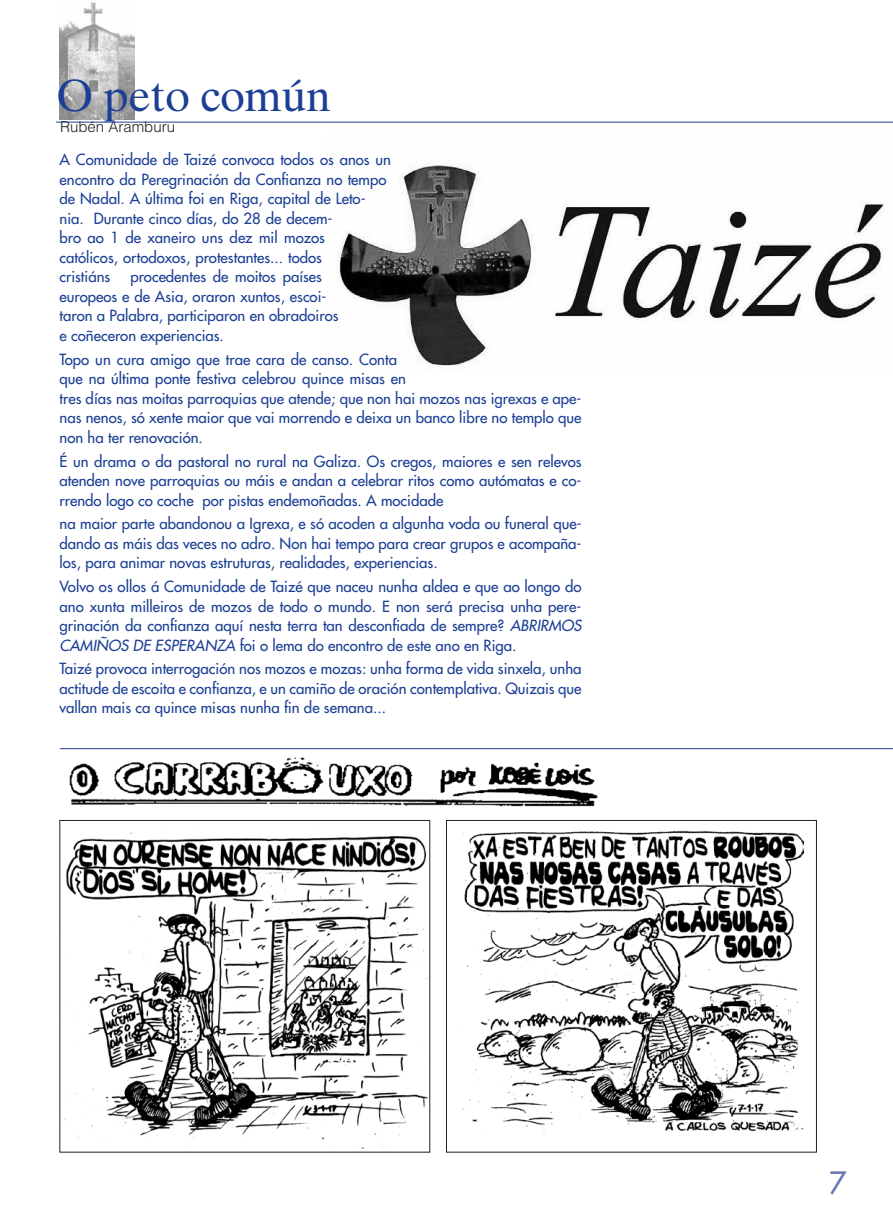
<style>
.page{position:relative;width:893px;height:1212px;background:#fff}
.page>*{position:absolute;margin:0;border:0;box-sizing:border-box;transform-origin:0 0}
.t1{font:45px "Times Ten LT Std";letter-spacing:-.01em;color:#1b3f94}
.t2{font:500 30px "Futura Std";color:#6f76b5}
.t3{font:500 15px/19.5px "Futura Std";color:#1b3f94;text-align:justify}
.t4{font:300 15px "Helvetica LT Std";color:#231f20}
.s1{font-style:italic}
</style>
<div class="page">
<img style="left:63px;top:830px;width:365px;height:319px">
<img style="left:461px;top:830px;width:343px;height:306px">
<div style="left:446px;top:820px;width:371px;height:332px;border:1px solid #231f20"></div>
<img style="left:69px;top:757px;width:529px;height:50px">
<hr style="left:60px;top:748px;width:833px;height:1px;background:#1b3f94">
<img style="left:60px;top:2px;width:74px;height:117px">
<hr style="left:56px;top:122px;width:837px;height:1px;background:#1b3f94">
<img style="left:337px;top:165px;width:547px;height:202px">
<h1 class="t1" style="left:56px;top:69px;width:277px">O peto común</h1>
<p class="t4" style="left:60px;top:117px;width:117px">Rubén Aramburu</p>
<p class="t3" style="left:60px;top:150px;width:333px;text-align:left">A Comunidade de Taizé convoca todos os anos un encontro da Peregrinación da Confianza no tempo de Nadal. A última foi en Riga, capital de Leto&shy;nia. Durante cinco días, do 28 de decem-<br>bro ao 1 de xaneiro uns dez mil mozos<br>católicos, ortodoxos, protestantes... todos<br>cristiáns</p>
<p class="t3" style="left:60px;top:267px;width:280px;text-align:left;text-indent:71px">procedentes de moitos países europeos e de Asia, oraron xuntos, escoi&shy;taron a Palabra, participaron en obradoiros e coñeceron experiencias.</p>
<p class="t3" style="left:60px;top:349px;width:524px;text-align:left">Topo un cura amigo que trae cara de canso. Conta<br>que na última ponte festiva celebrou quince misas en<br>tres días nas moitas parroquias que atende; que non hai mozos nas igrexas e ape&shy;nas nenos, só xente maior que vai morrendo e deixa un banco libre no templo que non ha ter renovación.</p>
<p class="t3" style="left:60px;top:451px;width:524px">É un drama o da pastoral no rural na Galiza. Os cregos, maiores e sen relevos atenden nove parroquias ou máis e andan a celebrar ritos como autómatas e co&shy;rrendo logo co coche por pistas endemoñadas. A mocidade</p>
<p class="t3" style="left:60px;top:514px;width:524px">na maior parte abandonou a Igrexa, e só acoden a algunha voda ou funeral que&shy;dando as máis das veces no adro. Non hai tempo para crear grupos e acompaña&shy;los, para animar novas estruturas, realidades, experiencias.</p>
<p class="t3" style="left:60px;top:577px;width:524px">Volvo os ollos á Comunidade de Taizé que naceu nunha aldea e que ao longo do ano xunta milleiros de mozos de todo o mundo. E non será precisa unha pere&shy;grinación da confianza aquí nesta terra tan desconfiada de sempre? <span class="s1">ABRIRMOS CAMIÑOS DE ESPERANZA</span> foi o lema do encontro de este ano en Riga.</p>
<p class="t3" style="left:60px;top:659px;width:524px">Taizé provoca interrogación nos mozos e mozas: unha forma de vida sinxela, unha actitude de escoita e confianza, e un camiño de oración contemplativa. Quizais que vallan mais ca quince misas nunha fin de semana...</p>
<h2 class="t2" style="left:829px;top:1164px;width:19px">7</h2>
</div>
